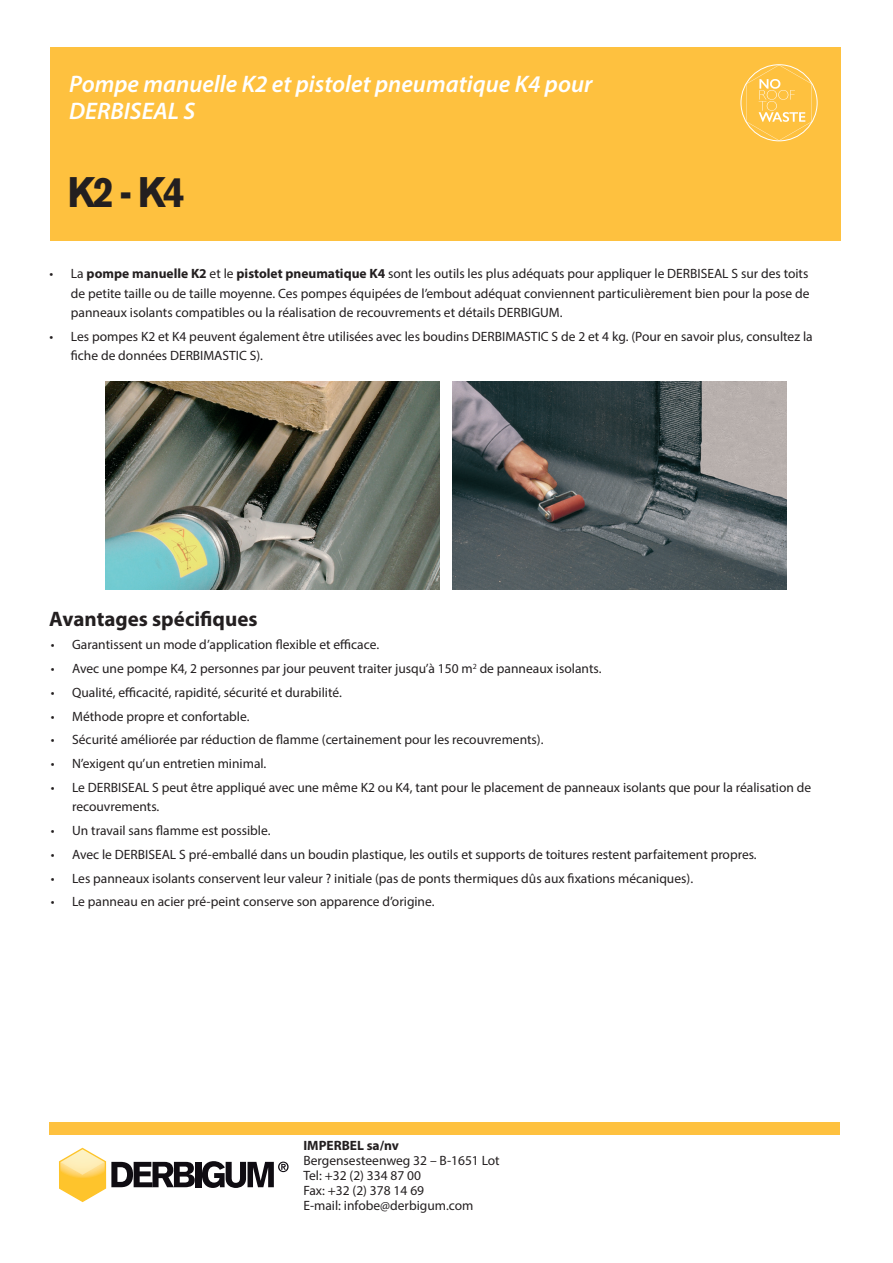
<style>
.page{position:relative;width:893px;height:1263px;background:#fff}
.page>*{position:absolute;margin:0;border:0;box-sizing:border-box;transform-origin:0 0}
.t1{font:900 42px "Akzidenz Grotesk";color:#231f20;scale:.9 1}
.t2{font:italic 600 24px/27px "Myriad Pro";color:#fff}
.t3{font:700 21px "Myriad Pro";color:#231f20}
.t4{font:13.5px/19.5px "Myriad Pro";color:#231f20}
.t5{font:700 13.5px "Myriad Pro";color:#231f20}
.s1{font-weight:700}
</style>
<div class="page">
<div style="left:50px;top:48px;width:791px;height:193px;background:#fec13f"></div>
<img style="left:105px;top:381px;width:334px;height:209px">
<img style="left:453px;top:381px;width:334px;height:209px">
<svg style="left:59px;top:1148px;width:136px;height:54px"></svg>
<div style="left:195px;top:1162px;width:6px;height:25px;background:#0f0c12"></div>
<svg style="left:202px;top:1161px;width:87px;height:27px"></svg>
<div style="left:49px;top:1122px;width:790px;height:13px;background:#fec13f"></div>
<svg style="left:746px;top:65px;width:66px;height:76px"></svg>
<h2 class="t2" style="left:69px;top:70px;width:525px">Pompe manuelle K2 et pistolet pneumatique K4 pour<br>DERBISEAL S</h2>
<h1 class="t1" style="left:68px;top:166px;width:131px">K2 - K4</h1>
<p class="t4" style="left:71px;top:264px;width:740px;text-align:justify;text-indent:-21px">• La <span class="s1">pompe manuelle K2</span> et le <span class="s1">pistolet pneumatique K4</span> sont les outils les plus adéquats pour appliquer le DERBISEAL S sur des toits de petite taille ou de taille moyenne. Ces pompes équipées de l’embout adéquat conviennent particulièrement bien pour la pose de panneaux isolants compatibles ou la réalisation de recouvrements et détails DERBIGUM.</p>
<p class="t4" style="left:71px;top:326px;width:743px;text-indent:-21px">• Les pompes K2 et K4 peuvent également être utilisées avec les boudins DERBIMASTIC S de 2 et 4 kg. (Pour en savoir plus, consultez la fiche de données DERBIMASTIC S).</p>
<h3 class="t3" style="left:49px;top:605px;width:210px">Avantages spécifiques</h3>
<p class="t4" style="left:51px;top:635px;width:330px">• Garantissent un mode d’application flexible et efficace.</p>
<p class="t4" style="left:51px;top:658px;width:552px">• Avec une pompe K4, 2 personnes par jour peuvent traiter jusqu’à 150 m<sup>2</sup> de panneaux isolants.</p>
<p class="t4" style="left:51px;top:682px;width:293px">• Qualité, efficacité, rapidité, sécurité et durabilité.</p>
<p class="t4" style="left:51px;top:706px;width:200px">• Méthode propre et confortable.</p>
<p class="t4" style="left:51px;top:730px;width:494px">• Sécurité améliorée par réduction de flamme (certainement pour les recouvrements).</p>
<p class="t4" style="left:51px;top:753px;width:217px">• N’exigent qu’un entretien minimal.</p>
<p class="t4" style="left:72px;top:777px;width:741px;text-indent:-21px">• Le DERBISEAL S peut être appliqué avec une même K2 ou K4, tant pour le placement de panneaux isolants que pour la réalisation de recouvrements.</p>
<p class="t4" style="left:51px;top:820px;width:221px">• Un travail sans flamme est possible.</p>
<p class="t4" style="left:51px;top:844px;width:707px">• Avec le DERBISEAL S pré-emballé dans un boudin plastique, les outils et supports de toitures restent parfaitement propres.</p>
<p class="t4" style="left:51px;top:868px;width:644px">• Les panneaux isolants conservent leur valeur ? initiale (pas de ponts thermiques dûs aux fixations mécaniques).</p>
<p class="t4" style="left:51px;top:892px;width:385px">• Le panneau en acier pré-peint conserve son apparence d’origine.</p>
<p class="t5" style="left:303px;top:1137px;width:97px">IMPERBEL sa/nv</p>
<p class="t4" style="left:303px;top:1153px;width:198px;line-height:15px">Bergensesteenweg 32 – B-1651 Lot<br>Tel: +32 (2) 334 87 00<br>Fax: +32 (2) 378 14 69<br>E-mail: infobe@derbigum.com</p>
</div>
